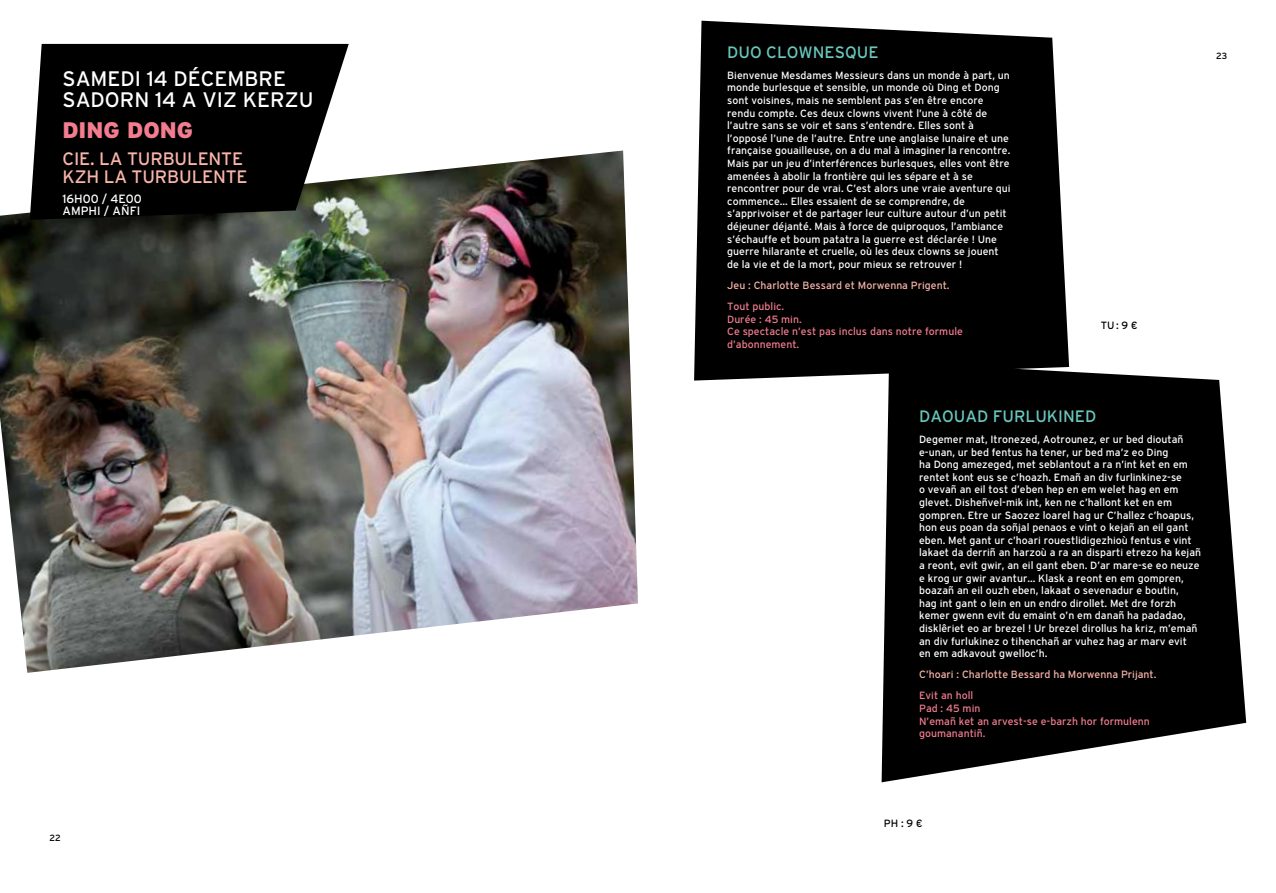
<style>
.page{position:relative;width:1276px;height:893px;background:#fff}
.page>*{position:absolute;margin:0;border:0;box-sizing:border-box;transform-origin:0 0}
.t1{font:22.5px "GLENMO Rgras";color:#f37c8f}
.t2{font:21px "GLENMO Rmaigre";color:#fff}
.t3{font:18px "GLENMO Rmaigre";letter-spacing:-.01em;color:#f9b5a9}
.t4{font:16.5px "GLENMO Rmaigre";color:#6ac7bd}
.t5{font:12px/12px "GLENMO Rmaigre";color:#fff}
.t6{font:10.5px/12.6px "GLENMO Rmaigre";color:#fff}
.t7{font:10.5px/12.6px "GLENMO Rmaigre";color:#f37c8f}
.t8{font:10.5px "GLENMO Rmaigre";color:#f9b5a9}
.t9{font:10.5px "GLENMO Rmaigre";color:#000}
.t10{font:9px "GLENMO Rmaigre";color:#000}
</style>
<div class="page">
<img style="left:0;top:151px;width:638px;height:522px">
<svg style="left:30px;top:44px;width:319px;height:176px;background:#161716"></svg>
<div style="left:694px;top:21px;width:375px;height:360px;background:#000"></div>
<svg style="left:881px;top:362px;width:365px;height:420px;background:#202020"></svg>
<h2 class="t2" style="left:63px;top:67px;width:153px">SAMEDI 14 DÉCEM</h2>
<h2 class="t2" style="left:244px;top:67px;width:28px">BRE</h2>
<h2 class="t2" style="left:63px;top:88px;width:58px">SADORN</h2>
<h2 class="t2" style="left:155px;top:88px;width:156px">14 A VIZ KERZU</h2>
<h1 class="t1" style="left:63px;top:117px;width:132px">DING DONG</h1>
<h3 class="t3" style="left:63px;top:148px;width:124px">CIE. LA TURBULEN</h3>
<h3 class="t3" style="left:221px;top:148px;width:21px">TE</h3>
<h3 class="t3" style="left:63px;top:166px;width:129px">KZH LA TURBULEN</h3>
<h3 class="t3" style="left:226px;top:166px;width:21px">TE</h3>
<p class="t5" style="left:63px;top:193px;width:81px">16H00 / 4E00<br>AMPHI / AÑFI</p>
<p class="t10" style="left:50px;top:833px;width:13px">22</p>
<h3 class="t4" style="left:727px;top:43px;width:51px">DUO CLO</h3>
<h3 class="t4" style="left:798px;top:43px;width:26px">WNESQUE</h3>
<p class="t6" style="left:727px;top:69px;width:285px">Bienvenue Mesdames Messieurs dans un monde à part, un monde burlesque et sensible, un monde où Ding et Dong sont voisines, mais ne semblent pas s’en être encore rendu compte. Ces deux clowns vivent l’une à côté de l’autre sans se voir et sans s’entendre. Elles sont à l’opposé l’une de l’autre. Entre une anglaise lunaire et une française gouailleuse, on a du mal à imaginer la rencontre.<br>Mais par un jeu d’interférences burlesques, elles vont être amenées à abolir la frontière qui les sépare et à se rencontrer pour de vrai. C’est alors une vraie aventure qui commence... Elles essaient de se comprendre, de s’apprivoiser et de partager leur culture autour d’un petit déjeuner déjanté. Mais à force de quiproquos, l’ambiance s’échauffe et boum patatra la guerre est déclarée ! U ne guerre hilarante et cruelle, où les deux clowns se jouent de la vie et de la mort, pour mieux se retrouver !</p>
<p class="t8" style="left:727px;top:279px;width:224px">Jeu : Charlotte Bessard et Morwenna Prigent.</p>
<p class="t7" style="left:727px;top:300px;width:237px">Tout public.<br>Durée : 45 min.<br>Ce spectacle n’est pas inclus dans notre formule d’abonnement.</p>
<p class="t10" style="left:1216px;top:51px;width:13px">23</p>
<p class="t9" style="left:1101px;top:320px;width:38px">TU : 9 €</p>
<h3 class="t4" style="left:919px;top:407px;width:95px">DAOUAD FURLU</h3>
<h3 class="t4" style="left:1047px;top:407px;width:51px">KINED</h3>
<p class="t6" style="left:919px;top:433px;width:283px">Degemer mat, Itronezed, Aotrounez, er ur bed dioutañ e-unan, ur bed fentus ha tener, ur bed ma’z eo Ding<br>ha Dong amezeged, met seblantout a ra n’int ket en em rentet kont eus se c’hoazh. Emañ an div furlinkinez-se<br>o vevañ an eil tost d’eben hep en em welet hag en em glevet. Disheñvel-mik int, ken ne c’hallont ket en em gompren. Etre ur Saozez loarel hag ur C’hallez c’hoapus, hon eus poan da soñjal penaos e vint o kejañ an eil gant eben. Met gant ur c’hoari rouestlidigezhioù fentus e vint lakaet da derriñ an harzoù a ra an disparti etrezo ha kejañ a reont, evit gwir, an eil gant eben. D’ar mare-se eo neuze e krog ur gwir avantur… Klask a reont en em gompren, boazañ an eil ouzh eben, lakaat o sevenadur e boutin,<br>hag int gant o lein en un endro dirollet. Met dre forzh kemer gwenn evit du emaint o’n em danañ ha padadao, disklêriet eo ar brezel ! U r brezel dirollus ha kriz, m’emañ an div furlukinez o tihenchañ ar vuhez hag ar marv evit en em adkavout gwelloc’h.</p>
<p class="t8" style="left:919px;top:669px;width:239px">C’hoari : Charlotte Bessard ha Morwenna Prijant.</p>
<p class="t7" style="left:919px;top:689px;width:232px">Evit an holl<br>Pad : 45 min<br>N ’emañ ket an arvest-se e-barzh hor formulenn goumanantiñ.</p>
<p class="t9" style="left:884px;top:817px;width:40px">PH : 9 €</p>
</div>
